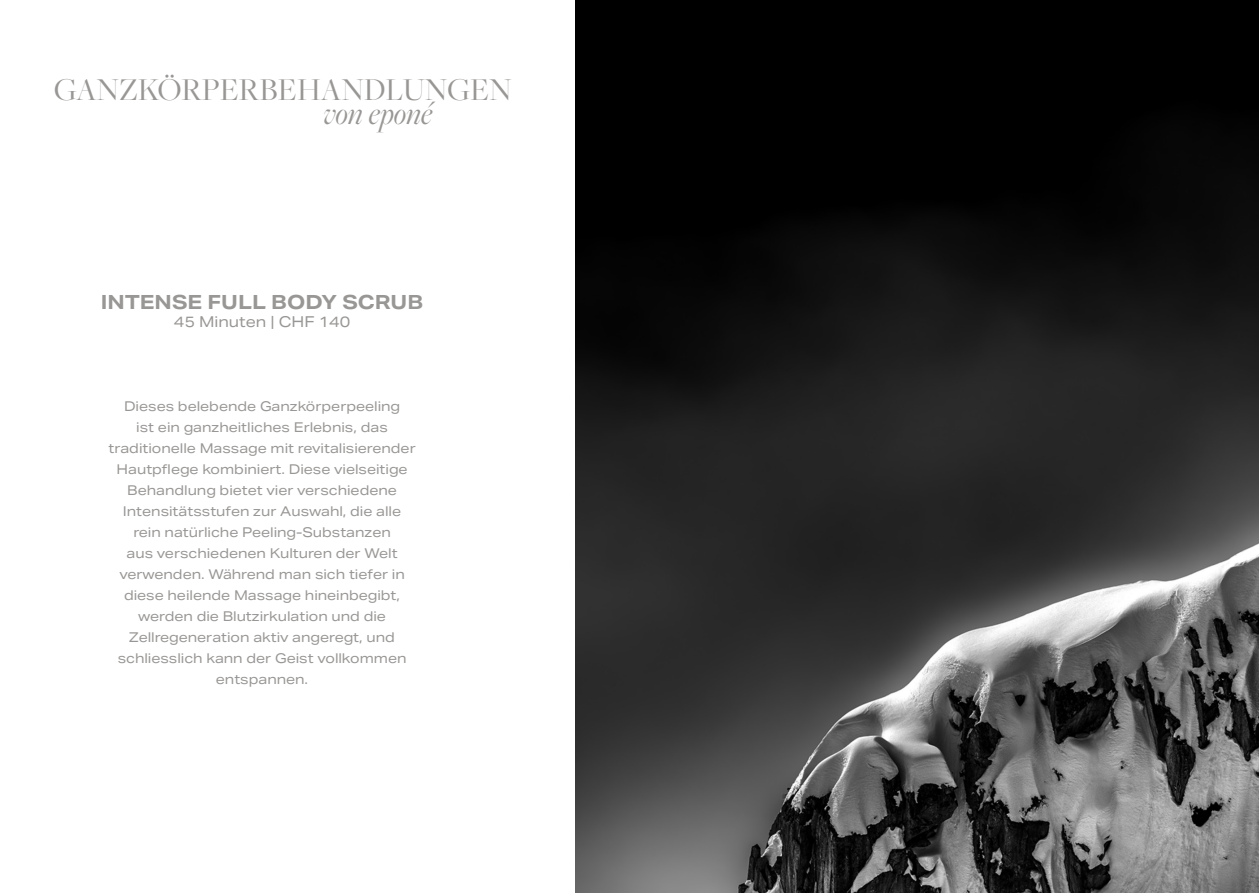
<style>
.page{position:relative;width:1259px;height:893px;background:#fff}
.page>*{position:absolute;margin:0;border:0;box-sizing:border-box;transform-origin:0 0}
.t1{font:33px/24px "Freight Big Pro";color:#999795}
.t2{font:700 19.5px "Aktiv Grotesk Ex";color:#999795}
.t3{font:15px "Aktiv Grotesk Ex";color:#999795}
.t4{font:13.5px/21px "Aktiv Grotesk Ex";color:#999795;text-align:center}
.s1{font-style:italic}
</style>
<div class="page">
<img style="left:575px;top:0;width:684px;height:893px">
<p class="t1" style="left:323px;top:77px;width:190px;text-indent:-269px">GANZKÖRPERBEHANDLUNGEN <span class="s1">von eponé</span></p>
<p class="t2" style="left:101px;top:291px;width:324px">INTENSE FULL BODY SCRUB</p>
<p class="t3" style="left:174px;top:313px;width:178px">45 Minuten | CHF 140</p>
<p class="t4" style="left:108px;top:396px;width:309px">Dieses belebende Ganzkörperpeeling<br>ist ein ganzheitliches Erlebnis, das traditionelle Massage mit revitalisierender Hautpflege kombiniert. Diese vielseitige Behandlung bietet vier verschiedene Intensitätsstufen zur Auswahl, die alle rein natürliche Peeling-Substanzen<br>aus verschiedenen Kulturen der Welt verwenden. Während man sich tiefer in diese heilende Massage hineinbegibt, werden die Blutzirkulation und die Zellregeneration aktiv angeregt, und schliesslich kann der Geist vollkommen entspannen.</p>
</div>
